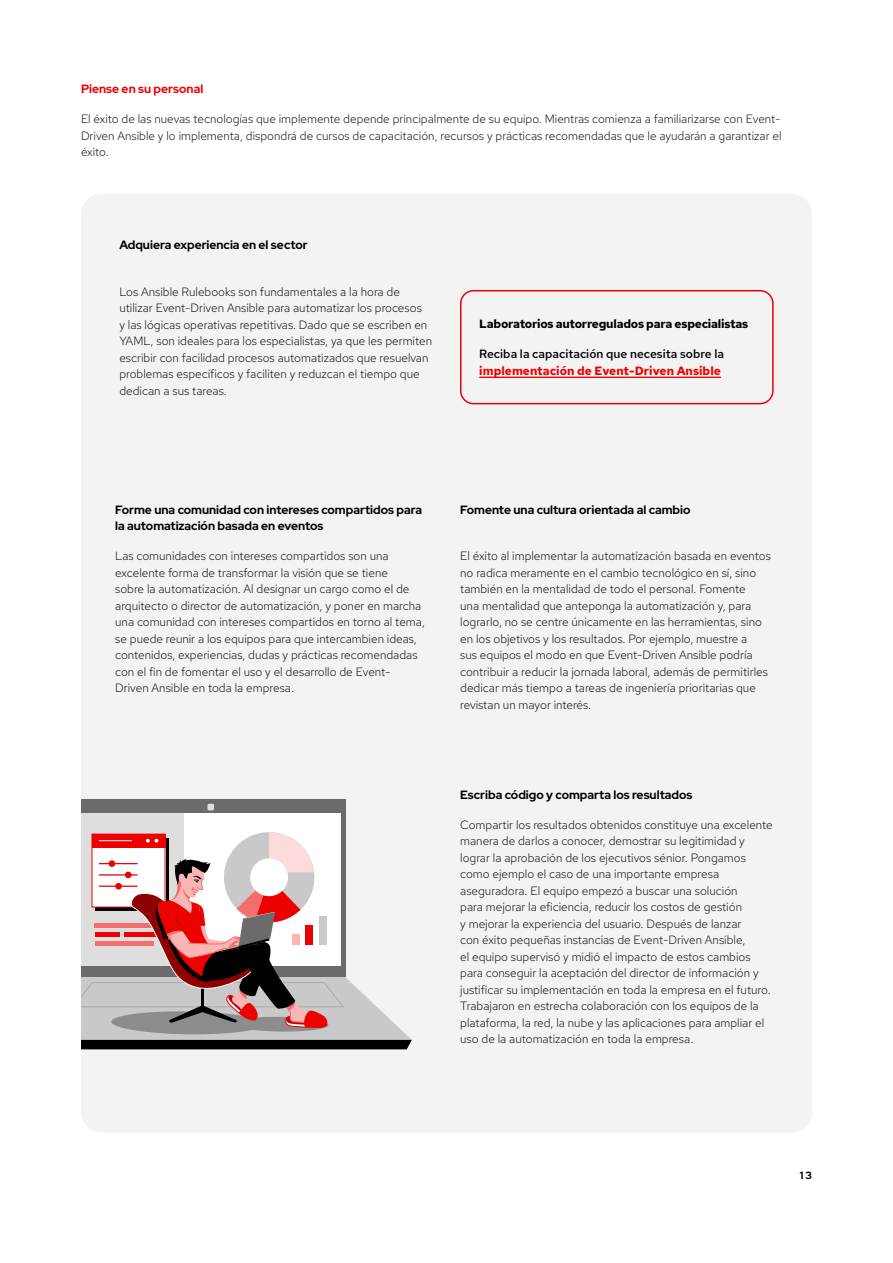
<style>
.page{position:relative;width:893px;height:1263px;background:#fff}
.page>*{position:absolute;margin:0;border:0;box-sizing:border-box;transform-origin:0 0}
.t1{font:300 12px/16.5px "Red Hat Text";color:#000}
.t2{font:700 12px/16.5px "Red Hat Display";color:#000}
.t3{font:500 12px/16.5px "Red Hat Text";color:#000}
.t4{font:700 12px "Red Hat Text";letter-spacing:-.02em;color:#000}
.t5{font:700 12px "Red Hat Display";color:#e00}
.t6{font:700 10.5px "Red Hat Display";color:#000}
.s1{font-weight:700;color:#e00}
.s2{color:#fff}
</style>
<div class="page">
<div style="left:81px;top:194px;width:731px;height:938px;background:#f3f3f3;border-radius:20px"></div>
<div style="left:460px;top:290px;width:314px;height:114px;border:2px solid #e00;border-radius:13px"></div>
<hr style="left:479px;top:377px;width:242px;height:1px;background:#e00">
<div style="left:81px;top:799px;width:264px;height:177px;background:#6b6b6b"></div>
<div style="left:81px;top:813px;width:130px;height:153px;background:#dedede"></div>
<div style="left:184px;top:813px;width:157px;height:153px;background:#fff"></div>
<div style="left:207px;top:804px;width:7px;height:6px;background:#dedede;border-radius:2px"></div>
<svg style="left:81px;top:832px;width:331px;height:217px"></svg>
<p class="t5" style="left:81px;top:81px;width:124px">Piense en su personal</p>
<p class="t1" style="left:81px;top:111px;width:702px;text-align:justify">El éxito de las nuevas tecnologías que implemente depende principalmente de su equipo. Mientras comienza a familiarizarse con Event-Driven Ansible y lo implementa, dispondrá de cursos de capacitación, recursos y prácticas recomendadas que le ayudarán a garantizar el éxito.</p>
<p class="t2" style="left:119px;top:236px;width:190px">Adquiera experiencia en el sector</p>
<p class="t1" style="left:119px;top:283px;width:314px">Los Ansible Rulebooks son fundamentales a la hora de utilizar Event-Driven Ansible para automatizar los procesos<br>y las lógicas operativas repetitivas. Dado que se escriben en YAML, son ideales para los especialistas, ya que les permiten escribir con facilidad procesos automatizados que resuelvan problemas específicos y faciliten y reduzcan el tiempo que dedican a sus tareas.</p>
<p class="t4" style="left:479px;top:316px;width:270px">Laboratorios autorregulados para especialistas</p>
<p class="t3" style="left:479px;top:345px;width:246px">Reciba la capacitación que necesita sobre la <span class="s1">implementación de Event-Driven Ansible</span><span class="s2">.</span></p>
<p class="t2" style="left:115px;top:501px;width:308px">Forme una comunidad con intereses compartidos para la automatización basada en eventos</p>
<p class="t1" style="left:115px;top:547px;width:311px">Las comunidades con intereses compartidos son una excelente forma de transformar la visión que se tiene<br>sobre la automatización. Al designar un cargo como el de arquitecto o director de automatización, y poner en marcha una comunidad con intereses compartidos en torno al tema, se puede reunir a los equipos para que intercambien ideas, contenidos, experiencias, dudas y prácticas recomendadas con el fin de fomentar el uso y el desarrollo de Event-Driven Ansible en toda la empresa.</p>
<p class="t2" style="left:460px;top:501px;width:232px">Fomente una cultura orientada al cambio</p>
<p class="t1" style="left:460px;top:547px;width:312px">El éxito al implementar la automatización basada en eventos no radica meramente en el cambio tecnológico en sí, sino también en la mentalidad de todo el personal. Fomente<br>una mentalidad que anteponga la automatización y, para lograrlo, no se centre únicamente en las herramientas, sino en los objetivos y los resultados. Por ejemplo, muestre a<br>sus equipos el modo en que Event-Driven Ansible podría contribuir a reducir la jornada laboral, además de permitirles dedicar más tiempo a tareas de ingeniería prioritarias que revistan un mayor interés.</p>
<p class="t2" style="left:460px;top:786px;width:234px">Escriba código y comparta los resultados</p>
<p class="t1" style="left:460px;top:816px;width:314px">Compartir los resultados obtenidos constituye una excelente manera de darlos a conocer, demostrar su legitimidad y lograr la aprobación de los ejecutivos sénior. Pongamos como ejemplo el caso de una importante empresa aseguradora. El equipo empezó a buscar una solución<br>para mejorar la eficiencia, reducir los costos de gestión<br>y mejorar la experiencia del usuario. Después de lanzar<br>con éxito pequeñas instancias de Event-Driven Ansible,<br>el equipo supervisó y midió el impacto de estos cambios para conseguir la aceptación del director de información y justificar su implementación en toda la empresa en el futuro.<br>Trabajaron en estrecha colaboración con los equipos de la plataforma, la red, la nube y las aplicaciones para ampliar el uso de la automatización en toda la empresa.</p>
<p class="t6" style="left:800px;top:1168px;width:14px">13</p>
</div>
